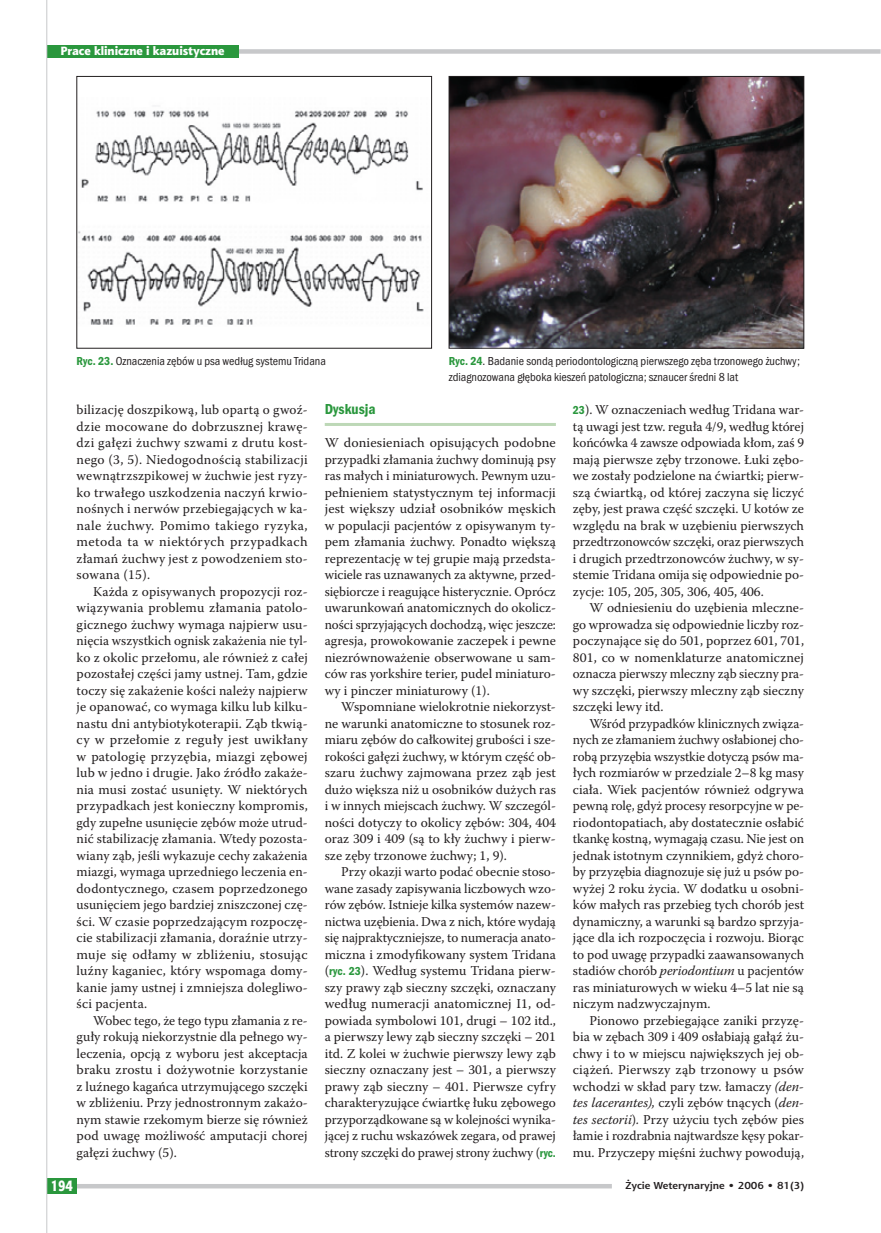
<style>
.page{position:relative;width:881px;height:1233px;background:#fff}
.page>*{position:absolute;margin:0;border:0;box-sizing:border-box;transform-origin:0 0}
.t1{font:15px "Franklin Got Itc TOT Dem Con";color:#2a973d}
.t2{font:15px "Aerton Cnd EFN Black";color:#fff}
.t3{font:13.5px/16.5px "Warnock Pro";color:#231f20;text-align:justify}
.t4{font:12px/16.5px "Franklin Got Itc TOT Boo Con";color:#231f20}
.t5{font:12px "Aerton EFN Black";color:#fff}
.t6{font:700 10.2px "Aerton EFN";color:#231f20;scale:1.11 1}
.s1{font-family:"Franklin Got Itc TOT Dem Con";color:#2a973d}
.s2{font-family:"Franklin Got Itc TOT Dem Con";font-size:12px;color:#2a973d}
.s3{font-style:italic}
</style>
<div class="page">
<div style="left:47px;top:49px;width:833px;height:5px;background:#c7c8ca"></div>
<div style="left:47px;top:45px;width:191px;height:13px;background:#2a973d"></div>
<hr style="left:47px;top:1184px;width:565px;height:4px;background:#c7c8ca">
<div style="left:47px;top:1178px;width:30px;height:15px;background:#2a973d"></div>
<hr style="left:46px;top:0;width:1px;height:1233px;background:#c7c8ca">
<hr style="left:325px;top:423px;width:231px;height:3px;background:#bdd8b7">
<img style="left:451px;top:78px;width:351px;height:268px">
<div style="left:449px;top:76px;width:355px;height:272px;border:1px solid #231f20"></div>
<img style="left:79px;top:110px;width:345px;height:215px">
<div style="left:77px;top:76px;width:355px;height:272px;border:1px solid #231f20"></div>
<p class="t5" style="left:60px;top:46px;width:166px">Prace kliniczne i kazuistyczne</p>
<p class="t4" style="left:77px;top:354px;width:251px"><span class="s1">Ryc. 23.</span> Oznaczenia zębów u psa według systemu Tridana</p>
<p class="t4" style="left:449px;top:354px;width:352px"><span class="s1">Ryc. 24</span>. Badanie sondą periodontologiczną pierwszego zęba trzonowego żuchwy; zdiagnozowana głęboka kieszeń patologiczna; sznaucer średni 8 lat</p>
<p class="t3" style="left:77px;top:403px;width:233px">bilizację doszpikową, lub opartą o gwoź&shy;dzie mocowane do dobrzusznej krawę&shy;dzi gałęzi żuchwy szwami z drutu kost&shy;nego (3, 5). Niedogodnością stabilizacji wewnątrzszpikowej w żuchwie jest ryzy&shy;ko trwałego uszkodzenia naczyń krwio&shy;nośnych i nerwów przebiegających w ka&shy;nale żuchwy. Pomimo takiego ryzyka, metoda ta w niektórych przypadkach złamań żuchwy jest z powodzeniem sto&shy;sowana (15).</p>
<p class="t3" style="left:77px;top:584px;width:233px;text-indent:16px">Każda z opisywanych propozycji roz&shy;wiązywania problemu złamania patolo&shy;gicznego żuchwy wymaga najpierw usu&shy;nięcia wszystkich ognisk zakażenia nie tyl&shy;ko z okolic przełomu, ale również z całej pozostałej części jamy ustnej. Tam, gdzie toczy się zakażenie kości należy najpierw je opanować, co wymaga kilku lub kilku&shy;nastu dni antybiotykoterapii. Ząb tkwią&shy;cy w przełomie z reguły jest uwikłany w patologię przyzębia, miazgi zębowej lub w jedno i drugie. Jako źródło zakaże&shy;nia musi zostać usunięty. W niektórych przypadkach jest konieczny kompromis, gdy zupełne usunięcie zębów może utrud&shy;nić stabilizację złamania. Wtedy pozosta&shy;wiany ząb, jeśli wykazuje cechy zakażenia miazgi, wymaga uprzedniego leczenia en&shy;dodontycznego, czasem poprzedzonego usunięciem jego bardziej zniszczonej czę&shy;ści. W czasie poprzedzającym rozpoczę&shy;cie stabilizacji złamania, doraźnie utrzy&shy;muje się odłamy w zbliżeniu, stosując luźny kaganiec, który wspomaga domy&shy;kanie jamy ustnej i zmniejsza dolegliwo&shy;ści pacjenta.</p>
<p class="t3" style="left:77px;top:1013px;width:233px;text-indent:16px">Wobec tego, że tego typu złamania z re&shy;guły rokują niekorzystnie dla pełnego wy&shy;leczenia, opcją z wyboru jest akceptacja braku zrostu i dożywotnie korzystanie z luźnego kagańca utrzymującego szczęki w zbliżeniu. Przy jednostronnym zakażo&shy;nym stawie rzekomym bierze się również pod uwagę możliwość amputacji chorej gałęzi żuchwy (5).</p>
<p class="t1" style="left:325px;top:405px;width:52px">Dyskusja</p>
<p class="t3" style="left:325px;top:436px;width:233px">W doniesieniach opisujących podobne przypadki złamania żuchwy dominują psy ras małych i miniaturowych. Pewnym uzu&shy;pełnieniem statystycznym tej informacji jest większy udział osobników męskich w populacji pacjentów z opisywanym ty&shy;pem złamania żuchwy. Ponadto większą reprezentację w tej grupie mają przedsta&shy;wiciele ras uznawanych za aktywne, przed&shy;siębiorcze i reagujące histerycznie. Oprócz uwarunkowań anatomicznych do okolicz&shy;ności sprzyjających dochodzą, więc jeszcze: agresja, prowokowanie zaczepek i pewne niezrównoważenie obserwowane u sam&shy;ców ras yorkshire terier, pudel miniaturo&shy;wy i pinczer miniaturowy (1).</p>
<p class="t3" style="left:325px;top:700px;width:233px;text-indent:16px">Wspomniane wielokrotnie niekorzyst&shy;ne warunki anatomiczne to stosunek roz&shy;miaru zębów do całkowitej grubości i sze&shy;rokości gałęzi żuchwy, w którym część ob&shy;szaru żuchwy zajmowana przez ząb jest dużo większa niż u osobników dużych ras i w innych miejscach żuchwy. W szczegól&shy;ności dotyczy to okolicy zębów: 304, 404 oraz 309 i 409 (są to kły żuchwy i pierw&shy;sze zęby trzonowe żuchwy; 1, 9).</p>
<p class="t3" style="left:325px;top:865px;width:233px;text-indent:17px">Przy okazji warto podać obecnie stoso&shy;wane zasady zapisywania liczbowych wzo&shy;rów zębów. Istnieje kilka systemów nazew&shy;nictwa uzębienia. Dwa z nich, które wydają się najpraktyczniejsze, to numeracja anato&shy;miczna i zmodyfikowany system Tridana (<span class="s2">ryc. 23</span>). Według systemu Tridana pierw&shy;szy prawy ząb sieczny szczęki, oznaczany według numeracji anatomicznej I1, od&shy;powiada symbolowi 101, drugi – 102 itd., a pierwszy lewy ząb sieczny szczęki – 201 itd. Z kolei w żuchwie pierwszy lewy ząb sieczny oznaczany jest – 301, a pierwszy prawy ząb sieczny – 401. Pierwsze cyfry charakteryzujące ćwiartkę łuku zębowego przyporządkowane są w kolejności wynika&shy;jącej z ruchu wskazówek zegara, od prawej strony szczęki do prawej strony żuchwy (<span class="s2">ryc.</span></p>
<p class="t3" style="left:573px;top:403px;width:233px"><span class="s2">23</span>). W oznaczeniach według Tridana war&shy;tą uwagi jest tzw. reguła 4/9, według której końcówka 4 zawsze odpowiada kłom, zaś 9 mają pierwsze zęby trzonowe. Łuki zębo&shy;we zostały podzielone na ćwiartki; pierw&shy;szą ćwiartką, od której zaczyna się liczyć zęby, jest prawa część szczęki. U kotów ze względu na brak w uzębieniu pierwszych przedtrzonowców szczęki, oraz pierwszych i drugich przedtrzonowców żuchwy, w sy&shy;stemie Tridana omija się odpowiednie po&shy;zycje: 105, 205, 305, 306, 405, 406.</p>
<p class="t3" style="left:573px;top:601px;width:233px;text-indent:16px">W odniesieniu do uzębienia mleczne&shy;go wprowadza się odpowiednie liczby roz&shy;poczynające się do 501, poprzez 601, 701, 801, co w nomenklaturze anatomicznej oznacza pierwszy mleczny ząb sieczny pra&shy;wy szczęki, pierwszy mleczny ząb sieczny szczęki lewy itd.</p>
<p class="t3" style="left:573px;top:716px;width:233px;text-indent:16px">Wśród przypadków klinicznych związa&shy;nych ze złamaniem żuchwy osłabionej cho&shy;robą przyzębia wszystkie dotyczą psów ma&shy;łych rozmiarów w przedziale 2–8 kg masy ciała. Wiek pacjentów również odgrywa pewną rolę, gdyż procesy resorpcyjne w pe&shy;riodontopatiach, aby dostatecznie osłabić tkankę kostną, wymagają czasu. Nie jest on jednak istotnym czynnikiem, gdyż choro&shy;by przyzębia diagnozuje się już u psów po&shy;wyżej 2 roku życia. W dodatku u osobni&shy;ków małych ras przebieg tych chorób jest dynamiczny, a warunki są bardzo sprzyja&shy;jące dla ich rozpoczęcia i rozwoju. Biorąc to pod uwagę przypadki zaawansowanych stadiów chorób <span class="s3">periodontium</span> u pacjentów ras miniaturowych w wieku 4–5 lat nie są niczym nadzwyczajnym.</p>
<p class="t3" style="left:573px;top:1013px;width:233px;text-indent:16px">Pionowo przebiegające zaniki przyzę&shy;bia w zębach 309 i 409 osłabiają gałąź żu&shy;chwy i to w miejscu największych jej ob&shy;ciążeń. Pierwszy ząb trzonowy u psów wchodzi w skład pary tzw. łamaczy <span class="s3">(den&shy;tes lacerantes),</span> czyli zębów tnących (<span class="s3">den&shy;tes sectorii</span>)<span class="s3">.</span> Przy użyciu tych zębów pies łamie i rozdrabnia najtwardsze kęsy pokar&shy;mu. Przyczepy mięśni żuchwy powodują,</p>
<p class="t2" style="left:51px;top:1180px;width:23px">194</p>
<p class="t6" style="left:625px;top:1182px;width:162px">Życie Weterynaryjne • 2006 • 81(3)</p>
</div>
